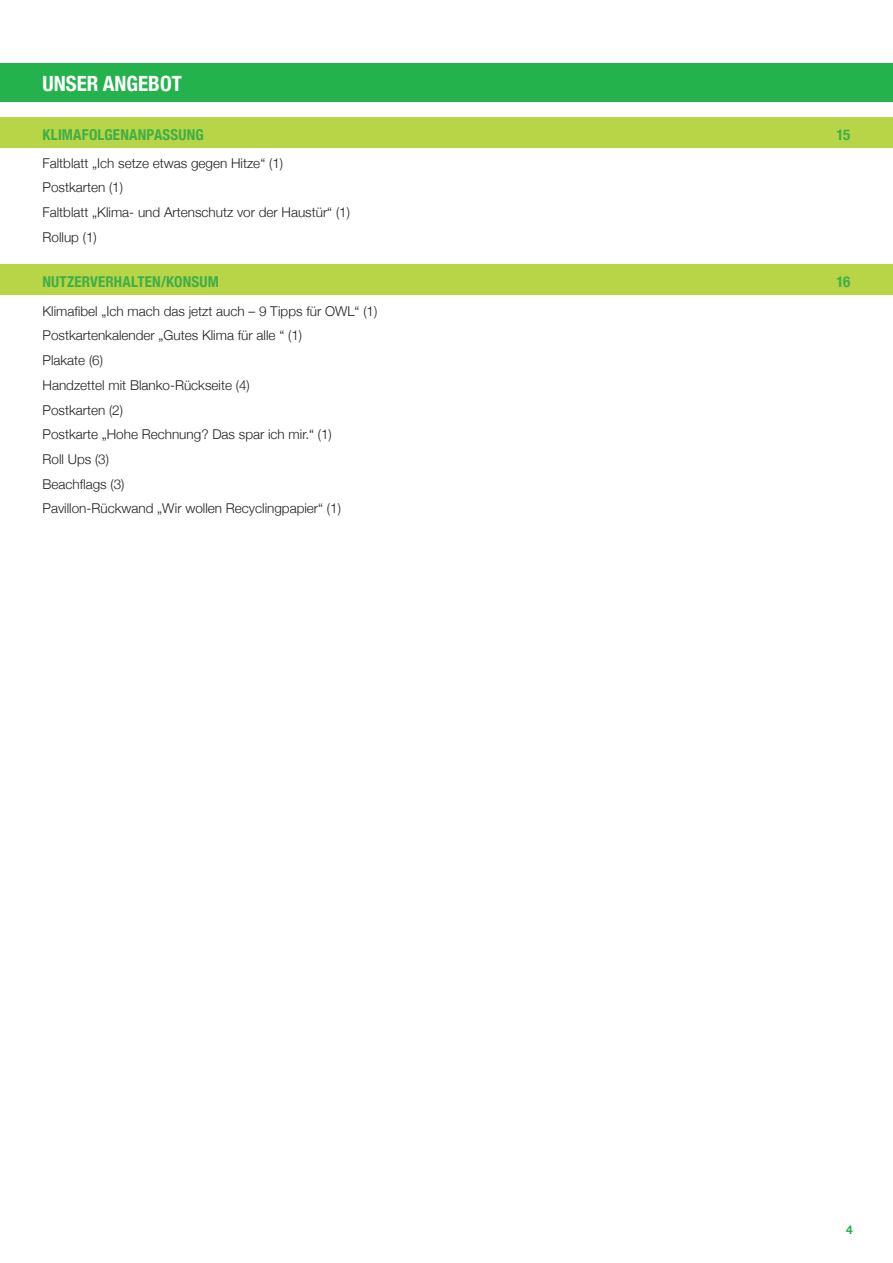
<style>
.page{position:relative;width:893px;height:1263px;background:#fff}
.page>*{position:absolute;margin:0;border:0;box-sizing:border-box;transform-origin:0 0}
.t1{font:700 condensed 21px "Helvetica Neue";color:#fff}
.t2{font:700 condensed 15px "Helvetica Neue";letter-spacing:.01em;color:#40ae49}
.t3{font:300 13.5px/24.8px "Helvetica Neue";color:#231f20}
.t4{font:700 12px "Helvetica Neue";color:#23b24b}
</style>
<div class="page">
<div style="left:0;top:117px;width:893px;height:30px;background:#b8d548"></div>
<div style="left:0;top:264px;width:893px;height:30px;background:#b8d548"></div>
<div style="left:0;top:64px;width:893px;height:38px;background:#23b24b"></div>
<h1 class="t1" style="left:43px;top:66px;width:141px">UNSER ANGEBOT</h1>
<p class="t2" style="left:43px;top:122px;width:163px">KLIMAFOLGENANPASSUNG</p>
<p class="t2" style="left:837px;top:122px;width:15px">15</p>
<p class="t3" style="left:43px;top:149px;width:309px">Faltblatt „Ich setze etwas gegen Hitze“ (1)<br>Postkarten (1)<br>Faltblatt „Klima- und Artenschutz vor der Haustür“ (1)<br>Rollup (1)</p>
<p class="t2" style="left:43px;top:269px;width:178px">NUTZERVERHALTEN/KONSUM</p>
<p class="t2" style="left:836px;top:269px;width:15px">16</p>
<p class="t3" style="left:43px;top:298px;width:336px">Klimafibel „Ich mach das jetzt auch – 9 Tipps für OWL“ (1)<br>Postkartenkalender „Gutes Klima für alle “ (1)<br>Plakate (6)<br>Handzettel mit Blanko-Rückseite (4)<br>Postkarten (2)<br>Postkarte „Hohe Rechnung? Das spar ich mir.“ (1)<br>Roll Ups (3)<br>Beachflags (3)<br>Pavillon-Rückwand „Wir wollen Recyclingpapier“ (1)</p>
<p class="t4" style="left:846px;top:1220px;width:8px">4</p>
</div>
